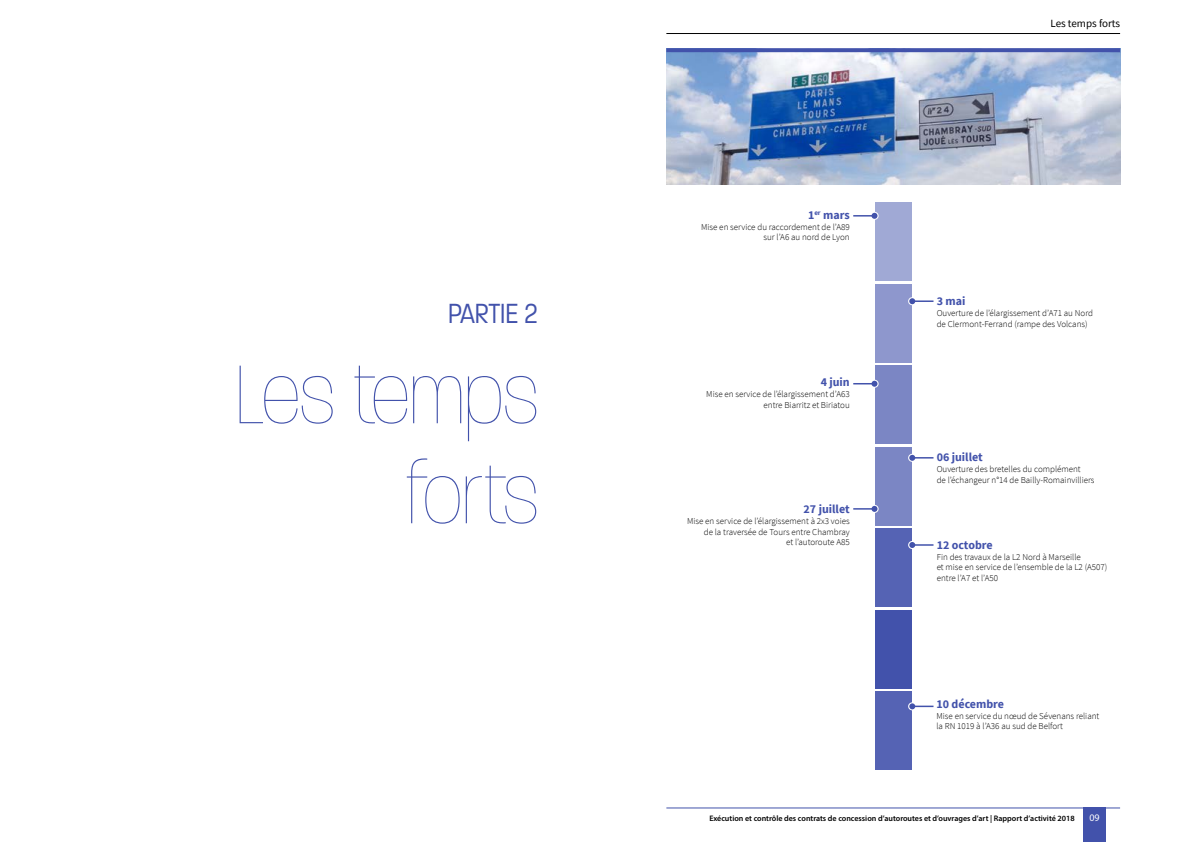
<style>
.page{position:relative;width:1191px;height:842px;background:#fff}
.page>*{position:absolute;margin:0;border:0;box-sizing:border-box;transform-origin:0 0}
.t1{font:100 90px/100px "Paralucent Condensed";color:#4252ab;text-align:right}
.t2{font:300 30px "Paralucent Condensed";color:#4252ab}
.t3{font:700 12px "Source Sans Pro";color:#4252ab}
.t4{font:11px "Source Sans Pro";color:#000}
.t5{font:10px "Myriad Pro";color:#fff}
.t6{font:300 9px/10.8px "Source Sans Pro";color:#000}
.t7{font:600 8px "Myriad Pro";color:#000}
</style>
<div class="page">
<div style="left:1083px;top:808px;width:23px;height:34px;background:#4252ab"></div>
<hr style="left:666px;top:807px;width:454px;height:1px;background:#4252ab">
<hr style="left:666px;top:33px;width:454px;height:1px;background:#000">
<div style="left:874px;top:203px;width:37px;height:78px;background:#a0a9d5"></div>
<div style="left:874px;top:284px;width:37px;height:78px;background:#8e97cd"></div>
<div style="left:874px;top:366px;width:37px;height:78px;background:#7b86c4"></div>
<div style="left:874px;top:447px;width:37px;height:78px;background:#7b86c4"></div>
<div style="left:874px;top:529px;width:37px;height:78px;background:#5563b4"></div>
<div style="left:874px;top:610px;width:37px;height:78px;background:#4252ab"></div>
<div style="left:874px;top:691px;width:37px;height:79px;background:#5563b4"></div>
<svg style="left:853px;top:381px;width:24px;height:6px"></svg>
<hr style="left:853px;top:508px;width:21px;height:2px;background:#4252ab">
<svg style="left:861px;top:506px;width:16px;height:6px"></svg>
<hr style="left:853px;top:215px;width:21px;height:2px;background:#4252ab">
<svg style="left:861px;top:213px;width:16px;height:6px"></svg>
<hr style="left:912px;top:300px;width:21px;height:2px;background:#4252ab">
<svg style="left:909px;top:298px;width:16px;height:6px"></svg>
<hr style="left:912px;top:457px;width:21px;height:2px;background:#4252ab">
<svg style="left:909px;top:455px;width:16px;height:6px"></svg>
<hr style="left:912px;top:544px;width:21px;height:2px;background:#4252ab">
<svg style="left:909px;top:542px;width:16px;height:6px"></svg>
<svg style="left:909px;top:703px;width:24px;height:6px"></svg>
<img style="left:666px;top:52px;width:454px;height:132px">
<svg style="left:666px;top:48px;width:454px;height:4px;background:#4757ad"></svg>
<h2 class="t2" style="left:448px;top:297px;width:91px">PARTIE 2</h2>
<h1 class="t1" style="left:235px;top:345px;width:305px">Les temps forts</h1>
<h3 class="t3" style="left:808px;top:207px;width:43px">1<sup>er</sup> mars</h3>
<p class="t6" style="left:701px;top:221px;width:150px;text-align:right">Mise en service du raccordement de l’A89 sur l’A6 au nord de Lyon</p>
<h3 class="t3" style="left:820px;top:374px;width:31px">4 juin</h3>
<p class="t6" style="left:706px;top:388px;width:145px;text-align:right">Mise en service de l’élargissement d’A63 entre Biarritz et Biriatou</p>
<h3 class="t3" style="left:803px;top:501px;width:48px">27 juillet</h3>
<p class="t6" style="left:687px;top:515px;width:164px;text-align:right">Mise en service de l’élargissement à 2x3 voies de la traversée de Tours entre Chambray<br>et l’autoroute A85</p>
<p class="t4" style="left:1050px;top:16px;width:71px">Les temps forts</p>
<h3 class="t3" style="left:936px;top:293px;width:30px">3 mai</h3>
<p class="t6" style="left:936px;top:307px;width:158px">Ouverture de l’élargissement d’A71 au Nord de Clermont-Ferrand (rampe des Volcans)</p>
<h3 class="t3" style="left:936px;top:449px;width:48px">06 juillet</h3>
<p class="t6" style="left:936px;top:464px;width:159px">Ouverture des bretelles du complément<br>de l’échangeur n°14 de Bailly-Romainvilliers</p>
<h3 class="t3" style="left:936px;top:537px;width:58px">12 octobre</h3>
<p class="t6" style="left:936px;top:551px;width:172px">Fin des travaux de la L2 Nord à Marseille<br>et mise en service de l’ensemble de la L2 (A507) entre l’A7 et l’A50</p>
<h3 class="t3" style="left:936px;top:696px;width:69px">10 décembre</h3>
<p class="t6" style="left:936px;top:710px;width:164px">Mise en service du nœud de Sévenans reliant la RN 1019 à l’A36 au sud de Belfort</p>
<p class="t7" style="left:709px;top:813px;width:367px">Exécution et contrôle des contrats de concession d’autoroutes et d’ouvrages d’art | Rapport d’activité 2018</p>
<p class="t5" style="left:1089px;top:811px;width:12px">09</p>
</div>
